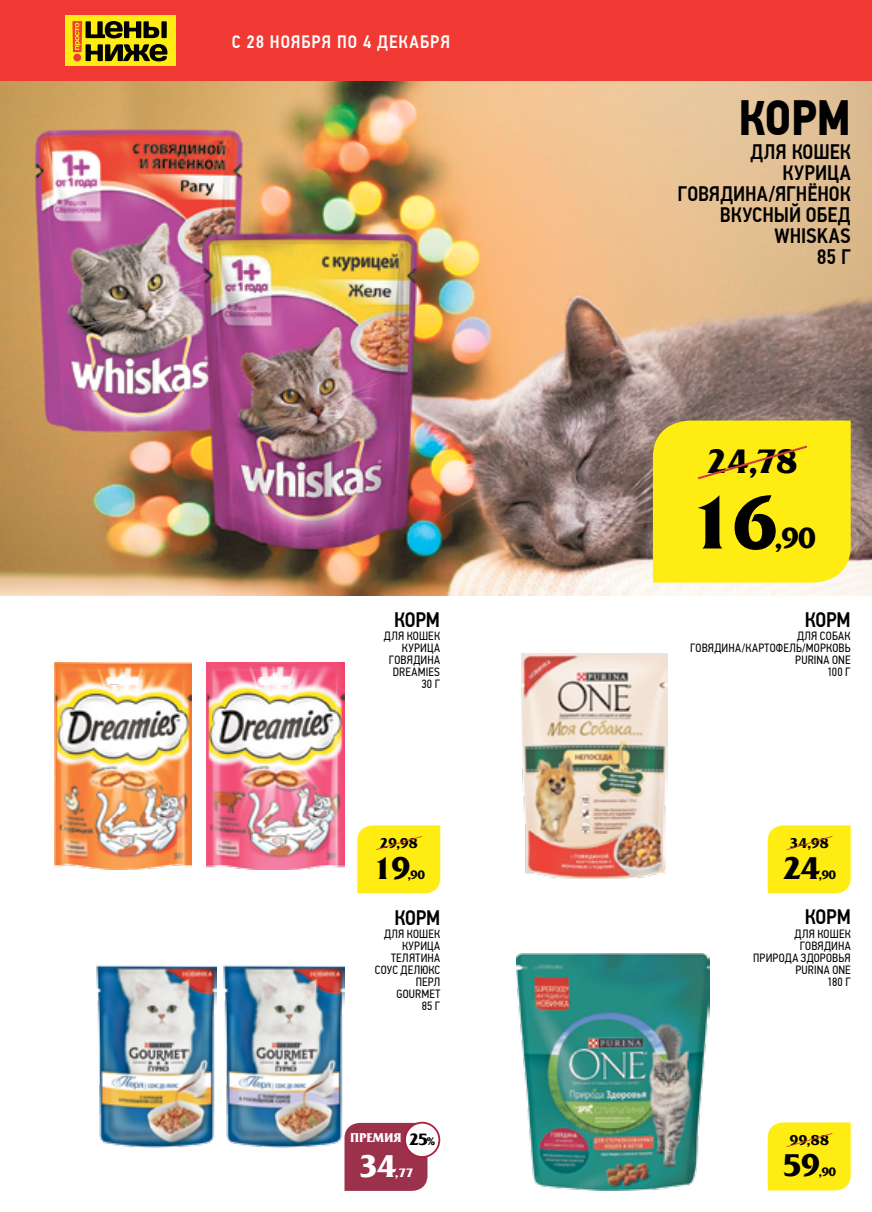
<style>
.page{position:relative;width:872px;height:1212px;background:#fff}
.page>*{position:absolute;margin:0;border:0;box-sizing:border-box;transform-origin:0 0}
.t1{font:700 73.95px "Friz Quadrata C";color:#000}
.t2{font:700 49.5px "PF Din Text Cond Pro";color:#000}
.t3{font:700 33.45px "Friz Quadrata C";color:#000}
.t4{font:700 31.05px "Friz Quadrata C";color:#000}
.t5{font:700 31.05px "Friz Quadrata C";color:#fff}
.t6{font:700 28.8px "Friz Quadrata C";color:#000}
.t7{font:500 21px "PF Din Text Cond Pro";letter-spacing:-.005em;color:#000}
.t8{font:500 18px "PF Din Text Cond Pro";letter-spacing:.05em;color:#fff}
.t9{font:700 16.2px "Friz Quadrata C";color:#000}
.t10{font:700 13.95px "Friz Quadrata C";color:#000}
.t11{font:700 12.45px "Friz Quadrata C";color:#fff}
.t12{font:12px "PF Din Text Cond Pro";letter-spacing:.015em;color:#000}
.t13{font:700 12px "Friz Quadrata C";color:#000}
.t14{font:700 12px "Friz Quadrata C";color:#fff}
.s1{font-size:10.8px}
</style>
<div class="page">
<div style="left:0;top:0;width:872px;height:81px;background:#f13a34"></div>
<div style="left:65px;top:16px;width:110px;height:50px;background:#ffec12"></div>
<svg style="left:72px;top:21px;width:95px;height:40px"></svg>
<div style="left:73px;top:54px;width:8px;height:7px;background:#f13a34;border-radius:50%"></div>
<img style="left:55px;top:663px;width:137px;height:206px">
<img style="left:207px;top:663px;width:137px;height:206px">
<img style="left:516px;top:953px;width:193px;height:237px">
<img style="left:223px;top:965px;width:121px;height:183px">
<img style="left:96px;top:965px;width:121px;height:183px">
<img style="left:0;top:81px;width:872px;height:515px">
<div style="left:357px;top:825px;width:83px;height:68px;background:#ffec12"></div>
<div style="left:767px;top:825px;width:83px;height:68px;background:#ffec12"></div>
<div style="left:767px;top:1122px;width:83px;height:68px;background:#ffec12"></div>
<div style="left:653px;top:420px;width:197px;height:163px;background:#ffec12"></div>
<div style="left:344px;top:1123px;width:83px;height:68px;background:#9b314a"></div>
<div style="left:405px;top:1123px;width:34px;height:34px;background:#fff;border-radius:50%"></div>
<div style="left:404px;top:1122px;width:36px;height:36px;border:2px solid #ab203e;border-radius:50%"></div>
<img style="left:521px;top:654px;width:146px;height:224px">
<h3 class="t8" style="left:232px;top:31px;width:220px">С 28 НОЯБРЯ ПО 4 ДЕКАБРЯ</h3>
<p class="t2" style="left:738px;top:88px;width:114px">КОРМ</p>
<p class="t7" style="left:750px;top:139px;width:102px">ДЛЯ КОШЕК</p>
<p class="t7" style="left:782px;top:160px;width:70px">КУРИЦА</p>
<p class="t7" style="left:677px;top:181px;width:175px">ГОВЯДИНА/ЯГНЁНОК</p>
<p class="t7" style="left:720px;top:202px;width:132px">ВКУСНЫЙ ОБЕД</p>
<p class="t7" style="left:774px;top:223px;width:78px">WHISKAS</p>
<p class="t7" style="left:816px;top:244px;width:35px">85 Г</p>
<p class="t3" style="left:706px;top:442px;width:93px">24,78</p>
<p class="t1" style="left:687px;top:480px;width:92px">16</p>
<p class="t6" style="left:775px;top:522px;width:43px">,90</p>
<p class="t7" style="left:394px;top:607px;width:47px">КОРМ</p>
<p class="t12" style="left:384px;top:629px;width:58px">ДЛЯ КОШЕК</p>
<p class="t12" style="left:402px;top:641px;width:40px">КУРИЦА</p>
<p class="t12" style="left:389px;top:653px;width:53px">ГОВЯДИНА</p>
<p class="t12" style="left:393px;top:665px;width:49px">DREAMIES</p>
<p class="t12" style="left:421px;top:677px;width:20px">30 Г</p>
<p class="t7" style="left:804px;top:607px;width:47px">КОРМ</p>
<p class="t12" style="left:797px;top:629px;width:55px">ДЛЯ СОБАК</p>
<p class="t12" style="left:690px;top:641px;width:162px">ГОВЯДИНА/КАРТОФЕЛЬ/МОРКОВЬ</p>
<p class="t12" style="left:795px;top:653px;width:57px">PURINA ONE</p>
<p class="t12" style="left:827px;top:665px;width:25px">100 Г</p>
<p class="t10" style="left:379px;top:834px;width:40px">29,98</p>
<p class="t10" style="left:789px;top:834px;width:41px">34,98</p>
<p class="t4" style="left:372px;top:850px;width:40px">19</p>
<p class="t13" style="left:408px;top:868px;width:19px">,90</p>
<p class="t4" style="left:782px;top:850px;width:40px">24</p>
<p class="t13" style="left:819px;top:868px;width:19px">,90</p>
<p class="t7" style="left:394px;top:905px;width:47px">КОРМ</p>
<p class="t12" style="left:384px;top:927px;width:58px">ДЛЯ КОШЕК</p>
<p class="t12" style="left:402px;top:939px;width:40px">КУРИЦА</p>
<p class="t12" style="left:391px;top:951px;width:51px">ТЕЛЯТИНА</p>
<p class="t12" style="left:375px;top:963px;width:67px">СОУС ДЕЛЮКС</p>
<p class="t12" style="left:416px;top:975px;width:26px">ПЕРЛ</p>
<p class="t12" style="left:396px;top:987px;width:45px">GOURMET</p>
<p class="t12" style="left:422px;top:999px;width:20px">85 Г</p>
<p class="t7" style="left:805px;top:904px;width:47px">КОРМ</p>
<p class="t12" style="left:794px;top:926px;width:58px">ДЛЯ КОШЕК</p>
<p class="t12" style="left:799px;top:938px;width:53px">ГОВЯДИНА</p>
<p class="t12" style="left:753px;top:950px;width:99px">ПРИРОДА ЗДОРОВЬЯ</p>
<p class="t12" style="left:795px;top:962px;width:57px">PURINA ONE</p>
<p class="t12" style="left:827px;top:974px;width:25px">180 Г</p>
<p class="t11" style="left:350px;top:1130px;width:53px">ПРЕМИЯ</p>
<p class="t9" style="left:409px;top:1129px;width:28px">25<span class="s1">%</span></p>
<p class="t10" style="left:789px;top:1131px;width:41px">99,88</p>
<p class="t5" style="left:358px;top:1147px;width:40px">34</p>
<p class="t14" style="left:395px;top:1165px;width:20px">,77</p>
<p class="t4" style="left:782px;top:1147px;width:40px">59</p>
<p class="t13" style="left:819px;top:1165px;width:19px">,90</p>
</div>
